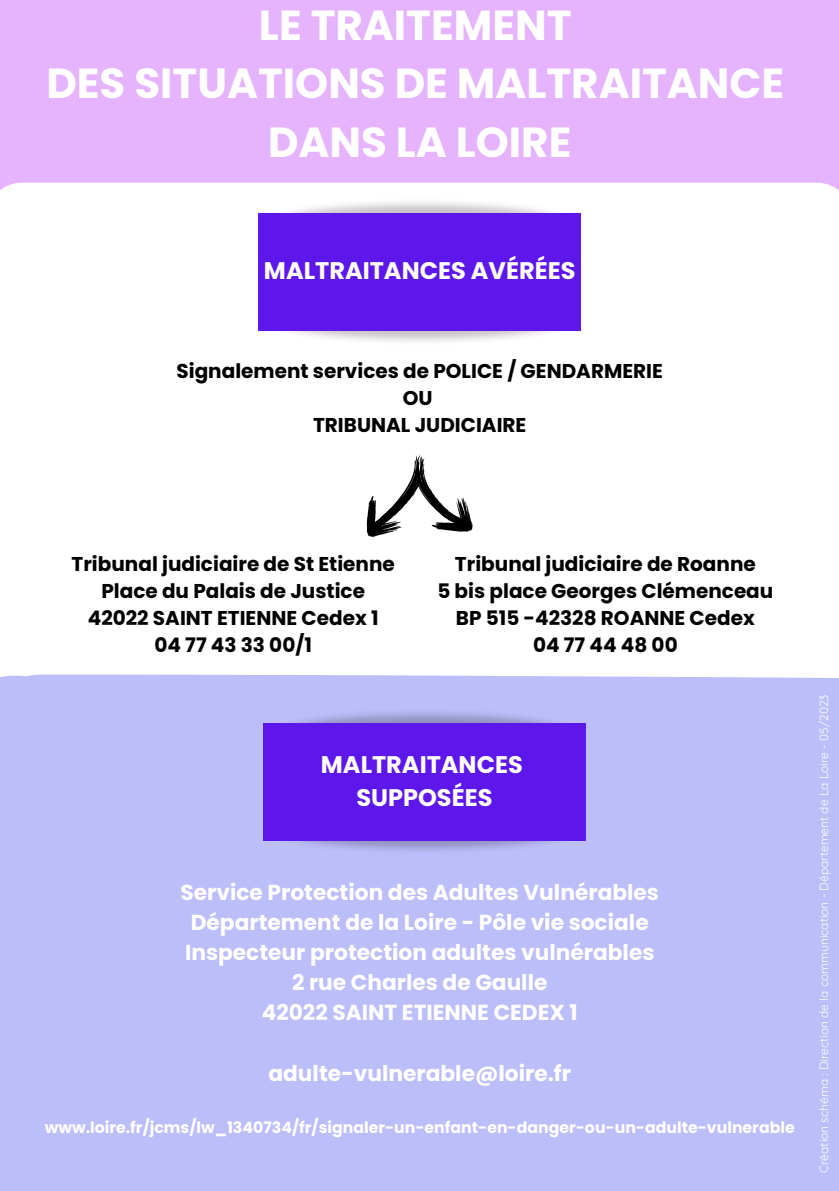
<style>
.page{position:relative;width:839px;height:1191px;background:#fff}
.page>*{position:absolute;margin:0;border:0;box-sizing:border-box;transform-origin:0 0}
.t1{font:700 42px "Poppins";color:#fff}
.t2{font:700 24px "Poppins";color:#fefefe}
.t3{font:700 21.8px "Poppins";color:#fefefe}
.t4{font:700 20px "Poppins";color:#000}
.t5{font:700 15.8px "Poppins";color:#fefefe}
.t6{font:12px "Quicksand";color:#fefefe}
</style>
<div class="page">
<div style="left:0;top:0;width:838px;height:1191px;background:#e6b3ff"></div>
<div style="left:0;top:183px;width:838px;height:475px;background:#fff"></div>
<img style="left:252px;top:300px;width:336px;height:61px">
<img style="left:252px;top:183px;width:336px;height:61px">
<div style="left:259px;top:213px;width:322px;height:117px;background:#5e17eb"></div>
<svg style="left:366px;top:455px;width:107px;height:82px;background:#c2c2c2"></svg>
<div style="left:0;top:658px;width:838px;height:533px;background:#bcbefa"></div>
<img style="left:256px;top:810px;width:336px;height:61px">
<img style="left:256px;top:693px;width:336px;height:61px">
<div style="left:263px;top:723px;width:322px;height:117px;background:#5e17eb"></div>
<p class="t1" style="left:259px;top:-4px;width:314px">LE TRAITEMENT</p>
<p class="t1" style="left:46px;top:54px;width:739px">DES SITUATIONS DE MALTRAITANCE</p>
<p class="t1" style="left:268px;top:113px;width:305px">DANS LA LOIRE</p>
<p class="t2" style="left:264px;top:254px;width:313px">MALTRAITANCES AVÉRÉES</p>
<p class="t4" style="left:176px;top:357px;width:488px">Signalement services de POLICE / GENDARMERIE</p>
<p class="t4" style="left:402px;top:384px;width:31px">OU</p>
<p class="t4" style="left:313px;top:411px;width:215px">TRIBUNAL JUDICIAIRE</p>
<p class="t4" style="left:72px;top:550px;width:325px">Tribunal judiciaire de St Etienne</p>
<p class="t4" style="left:101px;top:577px;width:265px">Place du Palais de Justice</p>
<p class="t4" style="left:88px;top:604px;width:292px">42022 SAINT ETIENNE Cedex 1</p>
<p class="t4" style="left:154px;top:631px;width:159px">04 77 43 33 00/1</p>
<p class="t4" style="left:455px;top:550px;width:302px">Tribunal judiciaire de Roanne</p>
<p class="t4" style="left:437px;top:577px;width:337px">5 bis place Georges Clémenceau</p>
<p class="t4" style="left:456px;top:604px;width:300px">BP 515 -42328 ROANNE Cedex</p>
<p class="t4" style="left:533px;top:631px;width:146px">04 77 44 48 00</p>
<p class="t2" style="left:321px;top:747px;width:203px">MALTRAITANCES</p>
<p class="t2" style="left:356px;top:780px;width:137px">SUPPOSÉES</p>
<p class="t3" style="left:180px;top:877px;width:480px">Service Protection des Adultes Vulnérables</p>
<p class="t3" style="left:191px;top:907px;width:459px">Département de la Loire - Pôle vie sociale</p>
<p class="t3" style="left:185px;top:937px;width:471px">Inspecteur protection adultes vulnérables</p>
<p class="t3" style="left:292px;top:967px;width:257px">2 rue Charles de Gaulle</p>
<p class="t3" style="left:262px;top:997px;width:317px">42022 SAINT ETIENNE CEDEX 1</p>
<p class="t3" style="left:268px;top:1058px;width:304px">adulte-vulnerable@loire.fr</p>
<p class="t5" style="left:45px;top:1116px;width:751px">www.loire.fr/jcms/lw_1340734/fr/signaler-un-enfant-en-danger-ou-un-adulte-vulnerable</p>
<p class="t6" style="left:816px;top:1173px;width:480px;rotate:-90deg">Création schéma : Direction de la communication - Département de La Loire - 05/2023</p>
</div>
